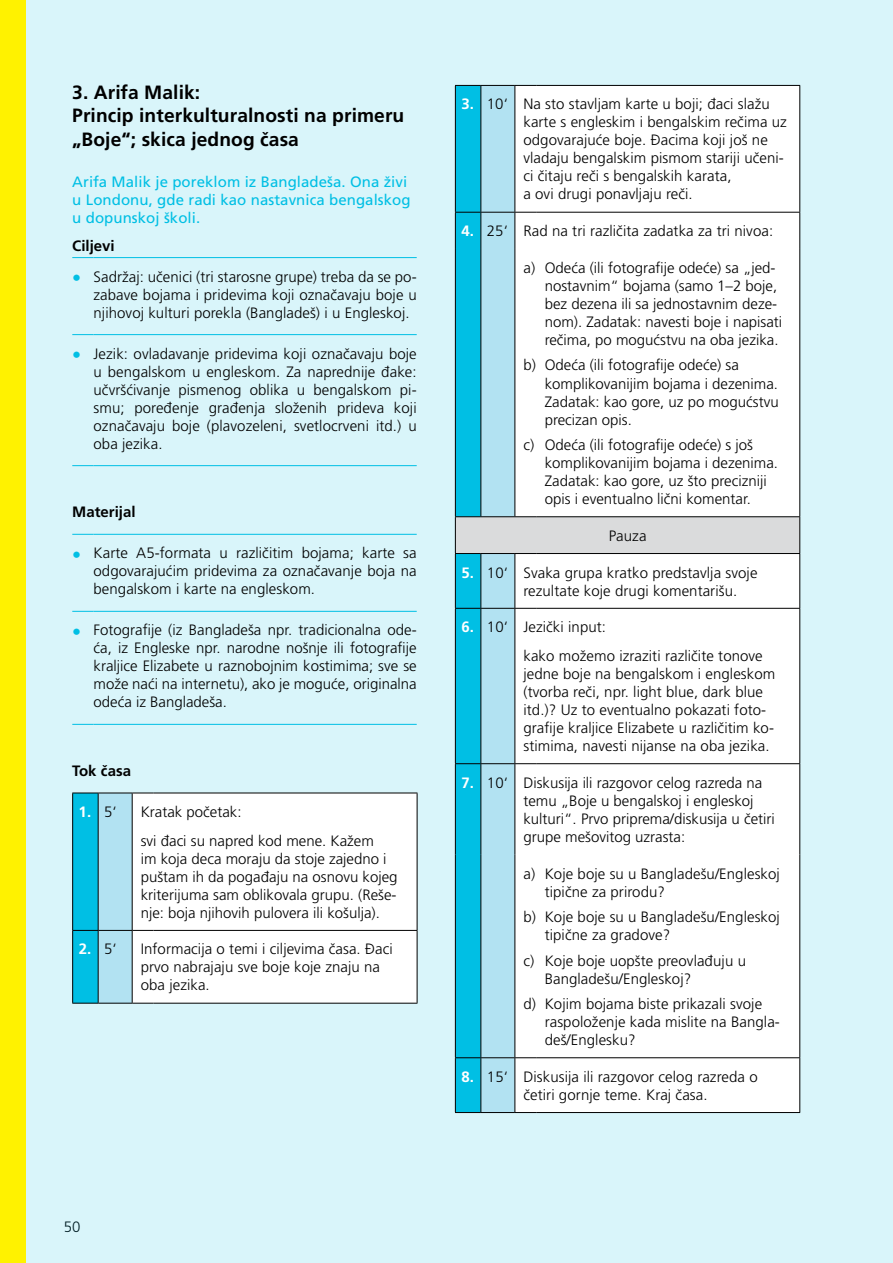
<style>
.page{position:relative;width:893px;height:1263px;background:#d9f5fa}
.page>*{position:absolute;margin:0;border:0;box-sizing:border-box;transform-origin:0 0}
.t1{font:700 19.2px/23.1px "Frutiger LT Pro";letter-spacing:.005em;color:#000}
.t2{font:300 15px/18px "Frutiger LT Pro";letter-spacing:.005em;color:#000}
.t3{font:15px/18px "Frutiger LT Pro";letter-spacing:.005em;color:#00bfe4}
.t4{font:700 15px "Frutiger LT Pro";color:#000}
.t5{font:700 15px "Frutiger LT Pro";color:#fff}
.s1{font-weight:700;font-size:18px;color:#00bfe4}
.s2{font-weight:300;color:#000}
.s3{font-weight:700;color:#fff}
</style>
<div class="page">
<svg style="left:72px;top:257px;width:22px;height:1px"></svg>
<hr style="left:94px;top:257px;width:323px;height:1px;background:#00bfe4">
<svg style="left:72px;top:334px;width:22px;height:1px"></svg>
<hr style="left:94px;top:334px;width:323px;height:1px;background:#00bfe4">
<svg style="left:72px;top:465px;width:22px;height:1px"></svg>
<hr style="left:94px;top:465px;width:323px;height:1px;background:#00bfe4">
<svg style="left:72px;top:534px;width:22px;height:1px"></svg>
<hr style="left:94px;top:534px;width:323px;height:1px;background:#00bfe4">
<svg style="left:72px;top:611px;width:22px;height:1px"></svg>
<hr style="left:94px;top:611px;width:323px;height:1px;background:#00bfe4">
<svg style="left:72px;top:724px;width:22px;height:1px"></svg>
<hr style="left:94px;top:724px;width:323px;height:1px;background:#00bfe4">
<div style="left:153px;top:794px;width:264px;height:209px;background:#fff"></div>
<hr style="left:153px;top:793px;width:264px;height:1px;background:#000">
<hr style="left:417px;top:793px;width:1px;height:137px;background:#000">
<hr style="left:153px;top:930px;width:264px;height:1px;background:#000">
<hr style="left:417px;top:931px;width:1px;height:72px;background:#000">
<svg style="left:72px;top:793px;width:81px;height:211px"></svg>
<hr style="left:153px;top:1003px;width:264px;height:1px;background:#000">
<div style="left:536px;top:86px;width:263px;height:1026px;background:#fff"></div>
<div style="left:455px;top:517px;width:345px;height:36px;background:#dadbdc"></div>
<hr style="left:536px;top:85px;width:264px;height:1px;background:#000">
<hr style="left:799px;top:86px;width:1px;height:126px;background:#000">
<hr style="left:536px;top:212px;width:264px;height:1px;background:#000">
<hr style="left:799px;top:213px;width:1px;height:36px;background:#000">
<hr style="left:799px;top:249px;width:1px;height:267px;background:#000">
<hr style="left:536px;top:516px;width:264px;height:1px;background:#000">
<hr style="left:799px;top:517px;width:1px;height:36px;background:#000">
<hr style="left:799px;top:554px;width:1px;height:54px;background:#000">
<hr style="left:536px;top:608px;width:264px;height:1px;background:#000">
<hr style="left:799px;top:609px;width:1px;height:154px;background:#000">
<hr style="left:536px;top:763px;width:264px;height:1px;background:#000">
<hr style="left:799px;top:764px;width:1px;height:90px;background:#000">
<hr style="left:799px;top:854px;width:1px;height:203px;background:#000">
<hr style="left:536px;top:1057px;width:264px;height:1px;background:#000">
<hr style="left:799px;top:1058px;width:1px;height:54px;background:#000">
<hr style="left:536px;top:1112px;width:264px;height:1px;background:#000">
<svg style="left:455px;top:85px;width:81px;height:1028px"></svg>
<hr style="left:536px;top:553px;width:264px;height:1px;background:#000">
<div style="left:0;top:0;width:26px;height:1263px;background:#fff200"></div>
<p class="t1" style="left:72px;top:81px;width:334px">3. Arifa Malik:<br>Princip interkulturalnosti na primeru „Boje“; skica jednog časa</p>
<p class="t3" style="left:72px;top:172px;width:340px">Arifa Malik je poreklom iz Bangladeša. Ona živi u Londonu, gde radi kao nastavnica bengalskog u dopunskoj školi.</p>
<p class="t4" style="left:72px;top:237px;width:44px">Ciljevi</p>
<p class="t2" style="left:94px;top:267px;width:325px;text-align:justify;text-indent:-21px"><span class="s1">•</span> Sadržaj: učenici (tri starosne grupe) treba da se po&shy;zabave bojama i pridevima koji označavaju boje u njihovoj kulturi porekla (Bangladeš) i u Engleskoj.</p>
<p class="t2" style="left:94px;top:345px;width:325px;text-align:justify;text-indent:-21px"><span class="s1">•</span> Jezik: ovladavanje pridevima koji označavaju boje u bengalskom u engleskom. Za naprednije đake: učvršćivanje pismenog oblika u bengalskom pi&shy;smu; poređenje građenja složenih prideva koji označavaju boje (plavozeleni, svetlocrveni itd.) u oba jezika.</p>
<p class="t4" style="left:72px;top:503px;width:65px">Materijal</p>
<p class="t2" style="left:94px;top:544px;width:325px;text-align:justify;text-indent:-21px"><span class="s1">•</span> Karte A5-formata u različitim bojama; karte sa odgovarajućim pridevima za označavanje boja na bengalskom i karte na engleskom.</p>
<p class="t2" style="left:94px;top:621px;width:325px;text-align:justify;text-indent:-21px"><span class="s1">•</span> Fotografije (iz Bangladeša npr. tradicionalna ode&shy;ća, iz Engleske npr. narodne nošnje ili fotografije kraljice Elizabete u raznobojnim kostimima; sve se može naći na internetu), ako je moguće, originalna odeća iz Bangladeša.</p>
<p class="t4" style="left:72px;top:762px;width:60px">Tok časa</p>
<p class="t5" style="left:79px;top:803px;width:40px">1. <span class="s2">5‘</span></p>
<p class="t2" style="left:141px;top:798px;width:235px;line-height:28.7px">Kratak početak:<br>svi đaci su napred kod mene. Kažem</p>
<p class="t2" style="left:141px;top:849px;width:258px">im koja deca moraju da stoje zajedno i puštam ih da pogađaju na osnovu kojeg kriterijuma sam oblikovala grupu. (Reše&shy;nje: boja njihovih pulovera ili košulja).</p>
<p class="t5" style="left:79px;top:940px;width:40px">2. <span class="s2">5‘</span></p>
<p class="t2" style="left:141px;top:940px;width:254px">Informacija o temi i ciljevima časa. Đaci prvo nabrajaju sve boje koje znaju na oba jezika.</p>
<p class="t2" style="left:523px;top:95px;width:265px;text-indent:-62px"><span class="s3">3.</span> 10‘ Na sto stavljam karte u boji; đaci slažu karte s engleskim i bengalskim rečima uz odgovarajuće boje. Đacima koji još ne vladaju bengalskim pismom stariji učeni&shy;ci čitaju reči s bengalskih karata,<br>a ovi drugi ponavljaju reči.</p>
<p class="t2" style="left:461px;top:222px;width:313px"><span class="s3">4.</span> 25‘ Rad na tri različita zadatka za tri nivoa:</p>
<p class="t2" style="left:523px;top:259px;width:13px">a)</p>
<p class="t2" style="left:545px;top:259px;width:239px">Odeća (ili fotografije odeće) sa „jed&shy;nostavnim“ bojama (samo 1–2 boje, bez dezena ili sa jednostavnim deze&shy;nom). Zadatak: navesti boje i napisati rečima, po mogućstvu na oba jezika.</p>
<p class="t2" style="left:545px;top:356px;width:235px">Odeća (ili fotografije odeće) sa komplikovanijim bojama i dezenima.<br>Zadatak: kao gore, uz po mogućstvu precizan opis.</p>
<p class="t2" style="left:545px;top:436px;width:235px">Odeća (ili fotografije odeće) s još komplikovanijim bojama i dezenima.<br>Zadatak: kao gore, uz što precizniji opis i eventualno lični komentar.</p>
<p class="t2" style="left:609px;top:527px;width:39px">Pauza</p>
<p class="t2" style="left:523px;top:563px;width:236px;text-indent:-62px"><span class="s3">5.</span> 10‘ Svaka grupa kratko predstavlja svoje rezultate koje drugi komentarišu.</p>
<p class="t2" style="left:523px;top:613px;width:241px;line-height:28.7px;text-indent:-62px"><span class="s3">6.</span> 10‘ Jezički input:<br>kako možemo izraziti različite tonove</p>
<p class="t2" style="left:523px;top:665px;width:253px">jedne boje na bengalskom i engleskom (tvorba reči, npr. light blue, dark blue itd.)? Uz to eventualno pokazati foto&shy;grafije kraljice Elizabete u različitim ko&shy;stimima, navesti nijanse na oba jezika.</p>
<p class="t2" style="left:523px;top:774px;width:253px;text-indent:-62px"><span class="s3">7.</span> 10‘ Diskusija ili razgovor celog razreda na temu „Boje u bengalskoj i engleskoj kulturi“. Prvo priprema/diskusija u četiri grupe mešovitog uzrasta:</p>
<p class="t2" style="left:523px;top:864px;width:13px">a)</p>
<p class="t2" style="left:523px;top:908px;width:14px">b)</p>
<p class="t2" style="left:523px;top:951px;width:12px">c)</p>
<p class="t2" style="left:523px;top:995px;width:14px">d)</p>
<p class="t2" style="left:523px;top:356px;width:14px">b)</p>
<p class="t2" style="left:523px;top:436px;width:12px">c)</p>
<p class="t2" style="left:545px;top:864px;width:237px">Koje boje su u Bangladešu/Engleskoj tipične za prirodu?</p>
<p class="t2" style="left:545px;top:908px;width:237px">Koje boje su u Bangladešu/Engleskoj tipične za gradove?</p>
<p class="t2" style="left:545px;top:951px;width:203px">Koje boje uopšte preovlađuju u<br>Bangladešu/Engleskoj?</p>
<p class="t2" style="left:545px;top:995px;width:237px">Kojim bojama biste prikazali svoje raspoloženje kada mislite na Bangla&shy;deš/Englesku?</p>
<p class="t2" style="left:523px;top:1068px;width:236px;text-indent:-62px"><span class="s3">8.</span> 15‘ Diskusija ili razgovor celog razreda o četiri gornje teme. Kraj časa.</p>
<p class="t2" style="left:64px;top:1217px;width:18px">50</p>
</div>
